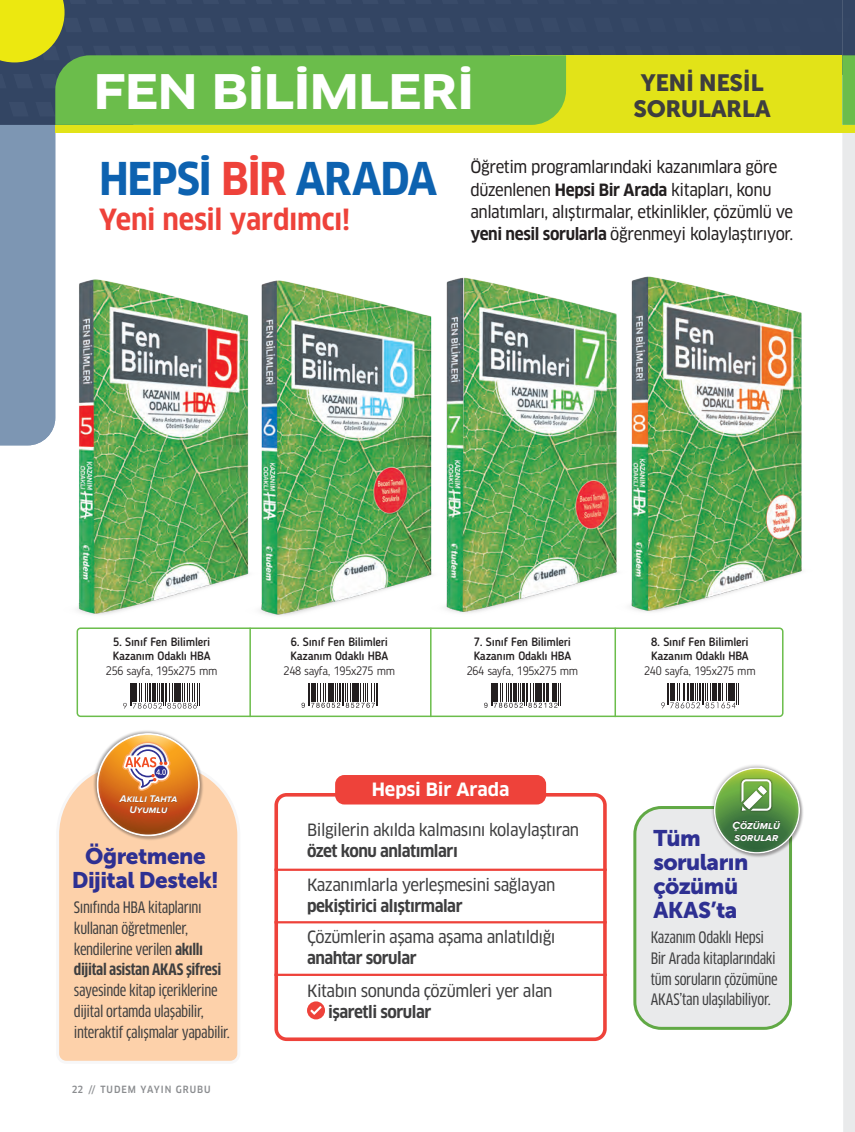
<style>
.page{position:relative;width:855px;height:1132px;background:#fff}
.page>*{position:absolute;margin:0;border:0;box-sizing:border-box;transform-origin:0 0}
.t1{font:700 expanded 46.5px "Clan Pro";letter-spacing:-.025em;color:#fff}
.t2{font:700 44.1px "Clan Pro Narr";letter-spacing:-.03em;color:#0d62b0}
.t3{font:700 28.5px "Clan Pro Narr";letter-spacing:-.015em;color:#ee423a}
.t4{font:23.4px "Museo Sans 900";letter-spacing:-.02em;color:#3e3e3f}
.t5{font:22.5px/24.2px "Museo Sans 900";letter-spacing:-.025em;color:#2e3092}
.t6{font:700 17.85px "Clan Pro";letter-spacing:-.005em;color:#fff}
.t7{font:16.5px/22.2px "Clan Pro Narr News";letter-spacing:-.03em;color:#231f20}
.t8{font:16.5px "Clan Pro Narr News";letter-spacing:-.03em;color:#3e3e3f}
.t9{font:700 16.5px "Clan Pro Narr";letter-spacing:-.03em;color:#3e3e3f}
.t10{font:15.45px/20.7px "Clan Pro Cond News";letter-spacing:-.02em;color:#3e3e3f;scale:1.12 1}
.t11{font:700 condensed 15.45px "Clan Pro";letter-spacing:-.02em;color:#3e3e3f;scale:1.12 1}
.t12{font:500 12px/14.4px "Blogger Sans";letter-spacing:-.02em;color:#231f20}
.t13{font:300 12px "Blogger Sans";letter-spacing:-.02em;color:#231f20}
.t14{font:italic 700 10.8px/12px "Proxima Nova";color:#fff}
.t15{font:italic 700 10.05px/10.2px "Proxima Nova";color:#fff;text-align:center}
.t16{font:500 9.75px "Clan Pro Narr";letter-spacing:.1em;color:#8b8d90}
.s1{color:#ee423a}
.s2{font-family:"Clan Pro Narr";font-weight:700}
.s3{font-family:"Clan Pro";font-weight:700;font-stretch:condensed}
</style>
<div class="page">
<div style="left:77px;top:627px;width:706px;height:89px;border:2px solid #6bbd4b;border-radius:3px"></div>
<hr style="left:249px;top:627px;width:2px;height:89px;background:#6bbd4b">
<hr style="left:430px;top:627px;width:1px;height:89px;background:#6bbd4b">
<hr style="left:614px;top:627px;width:2px;height:89px;background:#6bbd4b">
<svg style="left:123px;top:683px;width:77px;height:25px"></svg>
<svg style="left:661px;top:683px;width:78px;height:25px"></svg>
<img style="left:77px;top:445px;width:158px;height:170px">
<img style="left:642px;top:445px;width:160px;height:167px">
<img style="left:456px;top:445px;width:186px;height:168px">
<img style="left:235px;top:445px;width:221px;height:171px">
<svg style="left:301px;top:683px;width:77px;height:24px"></svg>
<svg style="left:484px;top:683px;width:77px;height:24px"></svg>
<div style="left:274px;top:792px;width:332px;height:248px;border:4px solid #ee423a;border-radius:10px"></div>
<div style="left:335px;top:774px;width:211px;height:30px;background:#ee423a;border-radius:9px"></div>
<svg style="left:307px;top:1001px;width:18px;height:18px"></svg>
<hr style="left:274px;top:868px;width:332px;height:2px;background:#ee423a">
<hr style="left:274px;top:920px;width:332px;height:3px;background:#ee423a">
<hr style="left:274px;top:973px;width:332px;height:2px;background:#ee423a">
<div style="left:635px;top:807px;width:155px;height:220px;background:#e9eaeb;border-radius:27px"></div>
<div style="left:633px;top:805px;width:159px;height:224px;border:3px solid #61a945;border-radius:27px"></div>
<div style="left:59px;top:775px;width:179px;height:286px;background:#fdd1aa"></div>
<div style="left:713px;top:766px;width:91px;height:91px;background:#231f20;opacity:.38"></div>
<div style="left:710px;top:763px;width:92px;height:92px;background:#231f20;opacity:.28"></div>
<div style="left:712px;top:766px;width:88px;height:89px;background:#fff;opacity:.36"></div>
<div style="left:733px;top:820px;width:47px;height:21px;background:#231f20;opacity:.56"></div>
<div style="left:740px;top:777px;width:33px;height:35px;background:#231f20;opacity:.54"></div>
<svg style="left:741px;top:779px;width:30px;height:31px"></svg>
<svg style="left:833px;top:0;width:22px;height:1131px"></svg>
<div style="left:842px;top:125px;width:13px;height:8px;background:#e2e318"></div>
<div style="left:510px;top:55px;width:332px;height:70px;background:#e2e318"></div>
<svg style="left:0;top:0;width:826px;height:445px"></svg>
<div style="left:55px;top:125px;width:787px;height:8px;background:#e2e318"></div>
<div style="left:96px;top:732px;width:108px;height:108px;background:#231f20;opacity:.3"></div>
<div style="left:93px;top:729px;width:109px;height:108px;background:#231f20;opacity:.4"></div>
<div style="left:94px;top:732px;width:107px;height:106px;background:#fff;opacity:.36"></div>
<div style="left:119px;top:795px;width:58px;height:18px;background:#231f20;opacity:.56"></div>
<svg style="left:121px;top:740px;width:50px;height:51px"></svg>
<h1 class="t1" style="left:94px;top:64px;width:382px">FEN BİLİMLERİ</h1>
<h3 class="t4" style="left:641px;top:69px;width:124px">YENİ NESİL</h3>
<h3 class="t4" style="left:633px;top:95px;width:138px">SORULARLA</h3>
<h2 class="t2" style="left:99px;top:153px;width:340px">HEPSİ <span class="s1">BİR</span> ARADA</h2>
<p class="t7" style="left:470px;top:156px;width:324px">Öğretim programlarındaki kazanımlara göre düzenlenen <span class="s2">Hepsi Bir Arada</span> kitapları, konu anlatımları, alıştırmalar, etkinlikler, çözümlü ve <span class="s2">yeni nesil sorularla</span> öğrenmeyi kolaylaştırıyor.</p>
<h3 class="t3" style="left:99px;top:203px;width:252px">Yeni nesil yardımcı!</h3>
<p class="t12" style="left:113px;top:634px;width:99px">5. Sınıf Fen Bilimleri<br>Kazanım Odaklı HBA</p>
<p class="t13" style="left:106px;top:663px;width:113px">256 sayfa, 195x275 mm</p>
<p class="t15" style="left:120px;top:793px;width:59px">AKILLI TAHTA<br>UYUMLU</p>
<h3 class="t5" style="left:72px;top:843px;width:149px;text-align:center">Öğretmene<br>Dijital Destek!</h3>
<p class="t10" style="left:74px;top:896px;width:117px">Sınıfında HBA kitaplarını kullanan öğretmenler, kendilerine verilen <span class="s3">akıllı</span></p>
<p class="t11" style="left:74px;top:960px;width:133px">dijital asistan AKAS şifresi</p>
<p class="t10" style="left:74px;top:979px;width:141px">sayesinde kitap içeriklerine dijital ortamda ulaşabilir, interaktif çalışmalar yapabilir.</p>
<p class="t16" style="left:72px;top:1083px;width:140px">22 // TUDEM YAYIN GRUBU</p>
<p class="t12" style="left:290px;top:634px;width:99px">6. Sınıf Fen Bilimleri<br>Kazanım Odaklı HBA</p>
<p class="t13" style="left:284px;top:663px;width:113px">248 sayfa, 195x275 mm</p>
<p class="t12" style="left:473px;top:634px;width:99px">7. Sınıf Fen Bilimleri<br>Kazanım Odaklı HBA</p>
<p class="t13" style="left:467px;top:663px;width:113px">264 sayfa, 195x275 mm</p>
<p class="t6" style="left:372px;top:779px;width:139px">Hepsi Bir Arada</p>
<p class="t8" style="left:307px;top:819px;width:274px">Bilgilerin akılda kalmasını kolaylaştıran</p>
<p class="t9" style="left:307px;top:841px;width:152px">özet konu anlatımları</p>
<p class="t8" style="left:307px;top:874px;width:250px">Kazanımlarla yerleşmesini sağlayan</p>
<p class="t9" style="left:307px;top:895px;width:157px">pekiştirici alıştırmalar</p>
<p class="t8" style="left:307px;top:927px;width:250px">Çözümlerin aşama aşama anlatıldığı</p>
<p class="t9" style="left:307px;top:948px;width:111px">anahtar sorular</p>
<p class="t8" style="left:307px;top:980px;width:247px">Kitabın sonunda çözümleri yer alan</p>
<p class="t9" style="left:328px;top:1001px;width:105px">işaretli sorular</p>
<p class="t12" style="left:651px;top:634px;width:99px">8. Sınıf Fen Bilimleri<br>Kazanım Odaklı HBA</p>
<p class="t13" style="left:644px;top:663px;width:113px">240 sayfa, 195x275 mm</p>
<p class="t14" style="left:732px;top:818px;width:49px">ÇÖZÜMLÜ<br>SORULAR</p>
<h3 class="t5" style="left:653px;top:825px;width:96px">Tüm soruların çözümü<br>AKAS’ta</h3>
<p class="t10" style="left:650px;top:926px;width:115px">Kazanım Odaklı Hepsi<br>Bir Arada kitaplarındaki tüm soruların çözümüne<br>AKAS’tan ulaşılabiliyor.</p>
</div>
